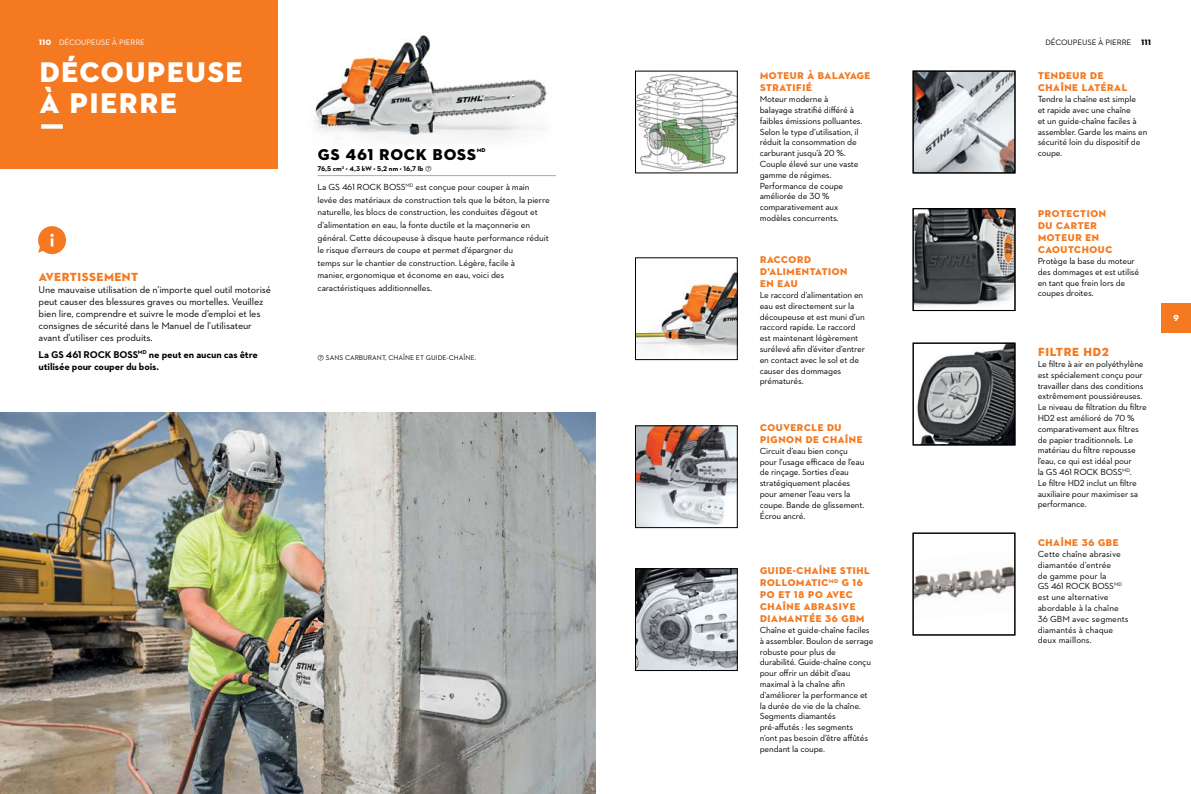
<style>
.page{position:relative;width:1191px;height:794px;background:#fff}
.page>*{position:absolute;margin:0;border:0;box-sizing:border-box;transform-origin:0 0}
.t1{font:29px/31px "STIHL Contraface Display Titling";color:#fff}
.t2{font:16px "STIHL Contraface Display Titling";color:#000}
.t3{font:12px "STIHL Contraface Display Titling";letter-spacing:-.015em;color:#f47920}
.t4{font:10px/12px "STIHL Contraface Text";letter-spacing:-.015em;color:#000}
.t5{font:10px/12px "STIHL Contraface Display Titling";color:#f47920}
.t6{font:700 10px/12px "STIHL Contraface Text";letter-spacing:-.015em;color:#000}
.t7{font:9px/10.8px "STIHL Contraface Text";letter-spacing:-.02em;color:#000}
.t8{font:9px/10.8px "STIHL Contraface Text";color:#000}
.t9{font:9px "STIHL Contraface Display Titling";color:#fff}
.Head_Balken_links{font:8px "STIHL Contraface Text";letter-spacing:-.01em;color:#fff}
.Head_Balken_links-2{font:8px "STIHL Contraface Text";letter-spacing:-.01em;color:#000}
.t10{font:8px "STIHL Contraface Display Titling";color:#fff}
.t11{font:8px "STIHL Contraface Display Titling";color:#000}
.Table_Model{font:7px "STIHL Contraface Text";color:#000}
.Product_TechData{font:700 7px "STIHL Contraface Text";color:#000}
.t12{font:5.6px "STIHL Contraface Display Titling";color:#000}
.s1{font-weight:400}
</style>
<div class="page">
<div style="left:0;top:0;width:278px;height:168px;background:#f47920"></div>
<img style="left:314px;top:35px;width:233px;height:103px">
<hr style="left:317px;top:175px;width:239px;height:1px;background:#a7a9ac">
<svg style="left:38px;top:226px;width:28px;height:28px"></svg>
<img style="left:637px;top:73px;width:98px;height:98px">
<img style="left:637px;top:272px;width:98px;height:80px">
<div style="left:635px;top:258px;width:102px;height:102px;border:1px solid #000"></div>
<svg style="left:915px;top:211px;width:98px;height:95px"></svg>
<div style="left:913px;top:209px;width:102px;height:101px;border:1px solid #000"></div>
<img style="left:637px;top:428px;width:98px;height:98px">
<div style="left:635px;top:426px;width:102px;height:102px;border:1px solid #000"></div>
<img style="left:637px;top:570px;width:98px;height:98px">
<div style="left:635px;top:568px;width:102px;height:102px;border:1px solid #000"></div>
<svg style="left:915px;top:533px;width:100px;height:102px"></svg>
<div style="left:913px;top:533px;width:101px;height:102px;border:1px solid #000"></div>
<svg style="left:917px;top:345px;width:96px;height:98px"></svg>
<div style="left:913px;top:343px;width:102px;height:102px;border:1px solid #000"></div>
<svg style="left:915px;top:73px;width:98px;height:98px"></svg>
<div style="left:913px;top:71px;width:102px;height:102px;border:1px solid #000"></div>
<div style="left:1161px;top:303px;width:30px;height:30px;background:#f47920"></div>
<img style="left:0;top:413px;width:595px;height:381px">
<p class="Head_Balken_links-2" style="left:1045px;top:37px;width:87px">DÉCOUPEUSE À PIERRE</p>
<p class="Head_Balken_links" style="left:59px;top:38px;width:87px">DÉCOUPEUSE À PIERRE</p>
<p class="t10" style="left:39px;top:37px;width:14px">110</p>
<p class="t11" style="left:1141px;top:37px;width:12px">111</p>
<p class="t1" style="left:39px;top:56px;width:206px">DÉCOUPEUSE<br>À PIERRE</p>
<p class="t1" style="left:39px;top:118px;width:28px">Ƒ</p>
<p class="t3" style="left:39px;top:270px;width:102px">AVERTISSEMENT</p>
<p class="t4" style="left:39px;top:284px;width:234px">Une mauvaise utilisation de n’importe quel outil motorisé peut causer des blessures graves ou mortelles. Veuillez bien lire, comprendre et suivre le mode d’emploi et les consignes de sécurité dans le Manuel de l’utilisateur avant d’utiliser ces produits.</p>
<p class="t6" style="left:39px;top:348px;width:221px">La GS 461 ROCK BOSS<sup>MD</sup> ne peut en aucun cas être utilisée pour couper du bois.</p>
<p class="t2" style="left:317px;top:144px;width:161px">GS 461 ROCK BOSS</p>
<p class="t12" style="left:477px;top:147px;width:11px">MD</p>
<p class="Product_TechData" style="left:317px;top:164px;width:116px">76,5 cm<sup>3</sup> • 4,3 kW • 5,2 nm • 16,7 lb <span class="s1">⑦</span></p>
<p class="t7" style="left:317px;top:181px;width:234px;line-height:12.6px">La GS 461 ROCK BOSS<sup>MD</sup> est conçue pour couper à main levée des matériaux de construction tels que le béton, la pierre naturelle, les blocs de construction, les conduites d’égout et d’alimentation en eau, la fonte ductile et la maçonnerie en général. Cette découpeuse à disque haute performance réduit</p>
<p class="t7" style="left:317px;top:245px;width:197px">le risque d’erreurs de coupe et permet d’épargner du</p>
<p class="t7" style="left:317px;top:257px;width:199px">temps sur le chantier de construction. Légère, facile à</p>
<p class="t7" style="left:317px;top:269px;width:188px;line-height:12.6px">manier, ergonomique et économe en eau, voici des caractéristiques additionnelles.</p>
<p class="Table_Model" style="left:317px;top:353px;width:160px">⑦ SANS CARBURANT, CHAÎNE ET GUIDE-CHAÎNE.</p>
<p class="t5" style="left:759px;top:70px;width:112px">MOTEUR À BALAYAGE<br>STRATIFIÉ</p>
<p class="t7" style="left:759px;top:94px;width:70px">Moteur moderne à</p>
<p class="t7" style="left:759px;top:104px;width:104px">balayage stratifié différé à faibles émissions polluantes.<br>Selon le type d’utilisation, il réduit la consommation de carburant jusqu’à 20 %.<br>Couple élevé sur une vaste gamme de régimes.<br>Performance de coupe améliorée de 30 % comparativement aux modèles concurrents.</p>
<p class="t5" style="left:759px;top:254px;width:90px">RACCORD<br>D’ALIMENTATION<br>EN EAU</p>
<p class="t7" style="left:759px;top:289px;width:107px">Le raccord d’alimentation en eau est directement sur la découpeuse et est muni d’un raccord rapide. Le raccord est maintenant légèrement surélevé afin d’éviter d’entrer en contact avec le sol et de causer des dommages prématurés.</p>
<p class="t5" style="left:759px;top:421px;width:84px">COUVERCLE DU</p>
<p class="t5" style="left:759px;top:433px;width:105px">PIGNON DE CHAÎNE</p>
<p class="t7" style="left:759px;top:445px;width:106px">Circuit d’eau bien conçu pour l’usage efficace de l’eau de rinçage. Sorties d’eau stratégiquement placées pour amener l’eau vers la coupe. Bande de glissement.<br>Écrou ancré.</p>
<p class="t5" style="left:759px;top:565px;width:112px">GUIDE-CHAÎNE STIHL<br>ROLLOMATIC<sup>MD</sup> G 16<br>PO ET 18 PO AVEC<br>CHAÎNE ABRASIVE<br>DIAMANTÉE 36 GBM</p>
<p class="t7" style="left:759px;top:624px;width:115px">Chaîne et guide-chaîne faciles à assembler. Boulon de serrage robuste pour plus de durabilité. Guide-chaîne conçu pour offrir un débit d’eau maximal à la chaîne afin d’améliorer la performance et la durée de vie de la chaîne.<br>Segments diamantés pré-affutés : les segments<br>n’ont pas besoin d’être affûtés pendant la coupe.</p>
<p class="t5" style="left:1037px;top:70px;width:91px">TENDEUR DE<br>CHAÎNE LATÉRAL</p>
<p class="t7" style="left:1037px;top:94px;width:111px">Tendre la chaîne est simple<br>et rapide avec une chaîne<br>et un guide-chaîne faciles à assembler. Garde les mains en sécurité loin du dispositif de coupe.</p>
<p class="t5" style="left:1037px;top:208px;width:70px">PROTECTION<br>DU CARTER</p>
<p class="t5" style="left:1037px;top:232px;width:76px">MOTEUR EN<br>CAOUTCHOUC</p>
<p class="t7" style="left:1037px;top:255px;width:103px">Protège la base du moteur des dommages et est utilisé en tant que frein lors de coupes droites.</p>
<p class="t3" style="left:1037px;top:344px;width:73px">FILTRE HD2</p>
<p class="t7" style="left:1037px;top:358px;width:111px">Le filtre à air en polyéthylène est spécialement conçu pour travailler dans des conditions extrêmement poussiéreuses.<br>Le niveau de filtration du filtre<br>HD2 est amélioré de 70 % comparativement aux filtres</p>
<p class="t7" style="left:1037px;top:434px;width:97px">de papier traditionnels. Le</p>
<p class="t7" style="left:1037px;top:445px;width:102px">matériau du filtre repousse l’eau, ce qui est idéal pour la GS 461 ROCK BOSS<sup>MD</sup>.<br>Le filtre HD2 inclut un filtre auxiliaire pour maximiser sa performance.</p>
<p class="t5" style="left:1037px;top:537px;width:83px">CHAÎNE 36 GBE</p>
<p class="t8" style="left:1037px;top:548px;width:85px">Cette chaîne abrasive diamantée d’entrée</p>
<p class="t8" style="left:1037px;top:570px;width:70px">de gamme pour la</p>
<p class="t7" style="left:1037px;top:581px;width:86px">GS 461 ROCK BOSS<sup>MD</sup></p>
<p class="t8" style="left:1037px;top:591px;width:72px">est une alternative</p>
<p class="t8" style="left:1037px;top:602px;width:83px">abordable à la chaîne</p>
<p class="t8" style="left:1037px;top:613px;width:92px">36 GBM avec segments diamantés à chaque</p>
<p class="t8" style="left:1037px;top:635px;width:55px">deux maillons.</p>
<p class="t9" style="left:1173px;top:313px;width:8px">9</p>
</div>
